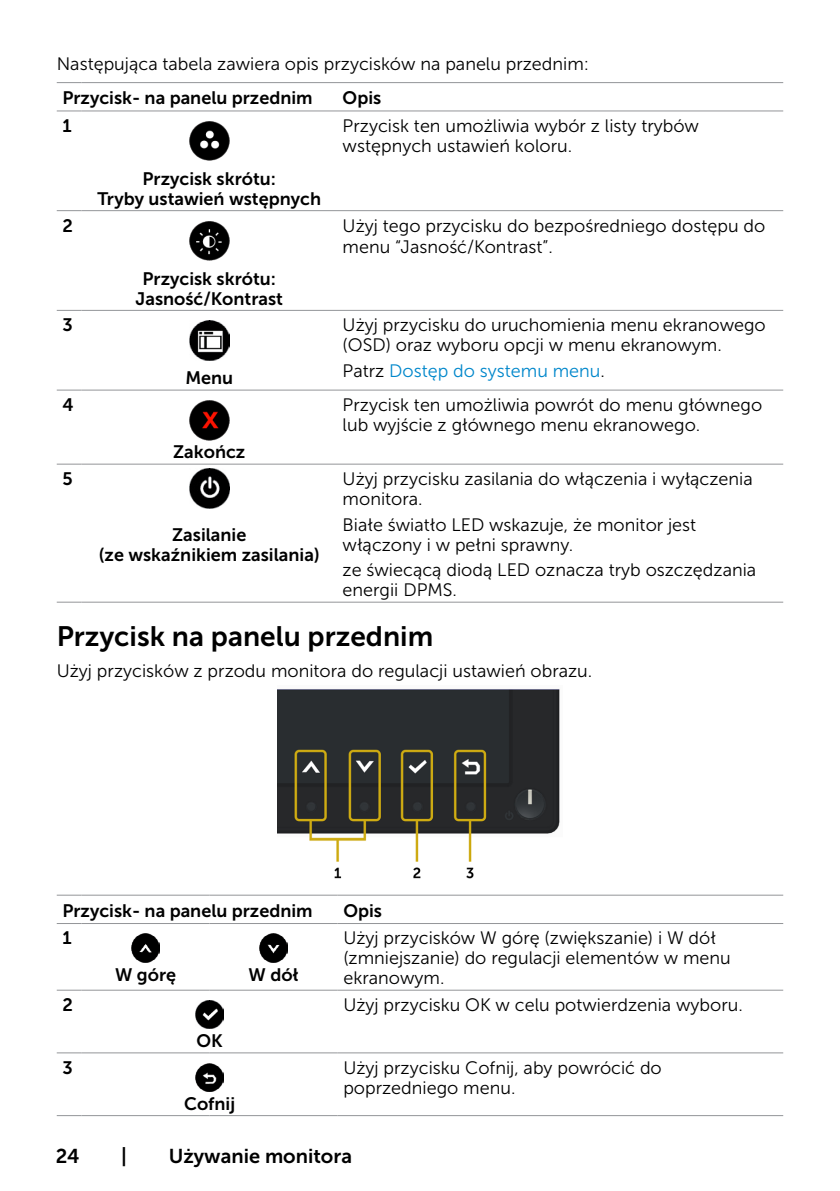
<style>
.page{position:relative;width:840px;height:1191px;background:#fff}
.page>*{position:absolute;margin:0;border:0;box-sizing:border-box;transform-origin:0 0}
.Head3{font:28px "Museo Sans For Dell 700";color:#000}
.t1{font:20px "Museo Sans For Dell 700";color:#000}
.Table_Paragraph{font:18px/20px "Museo Sans For Dell 300";color:#000}
.Table_Paragraph-Cent{font:18px/20px "Museo Sans For Dell 700";color:#000;text-align:center}
.Paragraph{font:18px "Museo Sans For Dell 300";color:#000}
.內文{font:18px/21.6px "Museo Sans For Dell 300";color:#000}
.Table_Head{font:18px "Museo Sans For Dell 700";color:#000}
.Table_Paragraph-2{font:18px "Museo Sans For Dell 300";color:#0087cb}
.Table_Paragraph-3{font:18px "Museo Sans For Dell 700";color:#000}
.s1{color:#000}
</style>
<div class="page">
<svg style="left:57px;top:82px;width:24px;height:1px"></svg>
<hr style="left:81px;top:82px;width:256px;height:1px;background:#939598">
<svg style="left:57px;top:111px;width:24px;height:1px"></svg>
<hr style="left:81px;top:111px;width:256px;height:1px;background:#939598">
<hr style="left:337px;top:82px;width:445px;height:1px;background:#939598">
<hr style="left:337px;top:111px;width:445px;height:1px;background:#939598">
<svg style="left:57px;top:210px;width:24px;height:1px"></svg>
<hr style="left:81px;top:210px;width:256px;height:1px;background:#939598">
<hr style="left:337px;top:210px;width:445px;height:1px;background:#939598">
<svg style="left:57px;top:310px;width:24px;height:1px"></svg>
<hr style="left:81px;top:310px;width:256px;height:1px;background:#939598">
<hr style="left:337px;top:310px;width:445px;height:1px;background:#939598">
<svg style="left:57px;top:389px;width:24px;height:2px"></svg>
<hr style="left:81px;top:390px;width:256px;height:1px;background:#939598">
<hr style="left:337px;top:390px;width:445px;height:1px;background:#939598">
<svg style="left:57px;top:463px;width:24px;height:2px"></svg>
<svg style="left:57px;top:601px;width:24px;height:2px"></svg>
<hr style="left:81px;top:464px;width:256px;height:1px;background:#939598">
<hr style="left:81px;top:602px;width:256px;height:1px;background:#939598">
<hr style="left:337px;top:464px;width:445px;height:1px;background:#939598">
<hr style="left:337px;top:602px;width:445px;height:1px;background:#939598">
<img style="left:189px;top:121px;width:40px;height:40px">
<img style="left:189px;top:221px;width:40px;height:40px">
<img style="left:189px;top:321px;width:40px;height:39px">
<img style="left:189px;top:400px;width:40px;height:40px">
<img style="left:189px;top:468px;width:40px;height:40px">
<img style="left:277px;top:689px;width:283px;height:190px">
<svg style="left:57px;top:894px;width:24px;height:1px"></svg>
<hr style="left:81px;top:894px;width:128px;height:1px;background:#939598">
<hr style="left:209px;top:894px;width:128px;height:1px;background:#939598">
<svg style="left:57px;top:923px;width:24px;height:1px"></svg>
<hr style="left:81px;top:923px;width:128px;height:1px;background:#939598">
<hr style="left:209px;top:923px;width:128px;height:1px;background:#939598">
<hr style="left:337px;top:894px;width:445px;height:1px;background:#939598">
<hr style="left:337px;top:923px;width:445px;height:1px;background:#939598">
<svg style="left:57px;top:989px;width:24px;height:1px"></svg>
<hr style="left:81px;top:989px;width:128px;height:1px;background:#939598">
<hr style="left:209px;top:989px;width:128px;height:1px;background:#939598">
<hr style="left:337px;top:989px;width:445px;height:1px;background:#939598">
<svg style="left:57px;top:1052px;width:24px;height:1px"></svg>
<svg style="left:57px;top:1115px;width:24px;height:1px"></svg>
<hr style="left:81px;top:1052px;width:128px;height:1px;background:#939598">
<hr style="left:209px;top:1052px;width:128px;height:1px;background:#939598">
<hr style="left:81px;top:1115px;width:128px;height:1px;background:#939598">
<hr style="left:209px;top:1115px;width:128px;height:1px;background:#939598">
<hr style="left:337px;top:1052px;width:445px;height:1px;background:#939598">
<hr style="left:337px;top:1115px;width:445px;height:1px;background:#939598">
<img style="left:131px;top:933px;width:29px;height:29px">
<img style="left:259px;top:933px;width:29px;height:29px">
<img style="left:195px;top:1000px;width:29px;height:29px">
<img style="left:195px;top:1063px;width:29px;height:28px">
<p class="Paragraph" style="left:57px;top:54px;width:533px">Następująca tabela zawiera opis przycisków na panelu przednim:</p>
<p class="Table_Head" style="left:62px;top:87px;width:251px">Przycisk‑ na panelu przednim</p>
<p class="Table_Head" style="left:342px;top:87px;width:40px">Opis</p>
<p class="Table_Paragraph-3" style="left:62px;top:116px;width:11px">1</p>
<p class="Table_Paragraph" style="left:342px;top:116px;width:358px">Przycisk ten umożliwia wybór z listy trybów wstępnych ustawień koloru.</p>
<p class="Table_Paragraph-Cent" style="left:97px;top:169px;width:225px">Przycisk skrótu:<br>Tryby ustawień wstępnych</p>
<p class="Table_Paragraph-3" style="left:62px;top:215px;width:12px">2</p>
<p class="內文" style="left:342px;top:215px;width:424px">Użyj tego przycisku do bezpośredniego dostępu do menu “Jasność/Kontrast”.</p>
<p class="Table_Paragraph-Cent" style="left:135px;top:268px;width:149px">Przycisk skrótu:<br>Jasność/Kontrast</p>
<p class="Table_Paragraph-3" style="left:62px;top:315px;width:12px">3</p>
<p class="Table_Paragraph-Cent" style="left:185px;top:368px;width:49px">Menu</p>
<p class="Table_Paragraph" style="left:342px;top:315px;width:424px">Użyj przycisku do uruchomienia menu ekranowego (OSD) oraz wyboru opcji w menu ekranowym.</p>
<p class="Table_Paragraph-2" style="left:342px;top:361px;width:264px"><span class="s1">Patrz</span> Dostęp do systemu menu<span class="s1">.</span></p>
<p class="Table_Paragraph-3" style="left:62px;top:395px;width:13px">4</p>
<p class="Table_Paragraph" style="left:342px;top:395px;width:421px">Przycisk ten umożliwia powrót do menu głównego lub wyjście z głównego menu ekranowego.</p>
<p class="Table_Paragraph-Cent" style="left:173px;top:442px;width:73px">Zakończ</p>
<p class="Table_Paragraph-3" style="left:62px;top:469px;width:12px">5</p>
<p class="Table_Paragraph" style="left:342px;top:469px;width:411px">Użyj przycisku zasilania do włączenia i wyłączenia monitora.</p>
<p class="Table_Paragraph" style="left:342px;top:515px;width:355px">Białe światło LED wskazuje, że monitor jest włączony i w pełni sprawny.</p>
<p class="Table_Paragraph" style="left:342px;top:560px;width:415px">ze świecącą diodą LED oznacza tryb oszczędzania energii DPMS.</p>
<p class="Head3" style="left:57px;top:621px;width:378px">Przycisk na panelu przednim</p>
<p class="Paragraph" style="left:57px;top:661px;width:537px">Użyj przycisków z przodu monitora do regulacji ustawień obrazu.</p>
<p class="Table_Paragraph-Cent" style="left:99px;top:525px;width:222px">Zasilanie<br>(ze wskaźnikiem zasilania)</p>
<p class="Table_Head" style="left:62px;top:900px;width:251px">Przycisk‑ na panelu przednim</p>
<p class="Table_Head" style="left:343px;top:900px;width:40px">Opis</p>
<p class="Table_Paragraph-3" style="left:62px;top:928px;width:11px">1</p>
<p class="Table_Paragraph-Cent" style="left:115px;top:964px;width:62px">W górę</p>
<p class="Table_Paragraph-Cent" style="left:248px;top:964px;width:52px">W dół</p>
<p class="Table_Paragraph" style="left:343px;top:928px;width:388px">Użyj przycisków W górę (zwiększanie) i W dół (zmniejszanie) do regulacji elementów w menu ekranowym.</p>
<p class="Table_Paragraph-3" style="left:62px;top:995px;width:12px">2</p>
<p class="Table_Paragraph-3" style="left:62px;top:1057px;width:12px">3</p>
<p class="Table_Paragraph-Cent" style="left:196px;top:1031px;width:28px">OK</p>
<p class="Table_Paragraph-Cent" style="left:184px;top:1093px;width:53px">Cofnij</p>
<p class="Table_Paragraph" style="left:343px;top:995px;width:401px">Użyj przycisku OK w celu potwierdzenia wyboru.</p>
<p class="Table_Paragraph" style="left:343px;top:1057px;width:320px">Użyj przycisku Cofnij, aby powrócić do poprzedniego menu.</p>
<p class="t1" style="left:56px;top:1144px;width:25px">24</p>
<p class="t1" style="left:121px;top:1144px;width:7px">|</p>
<p class="t1" style="left:169px;top:1144px;width:185px">Używanie monitora</p>
</div>
